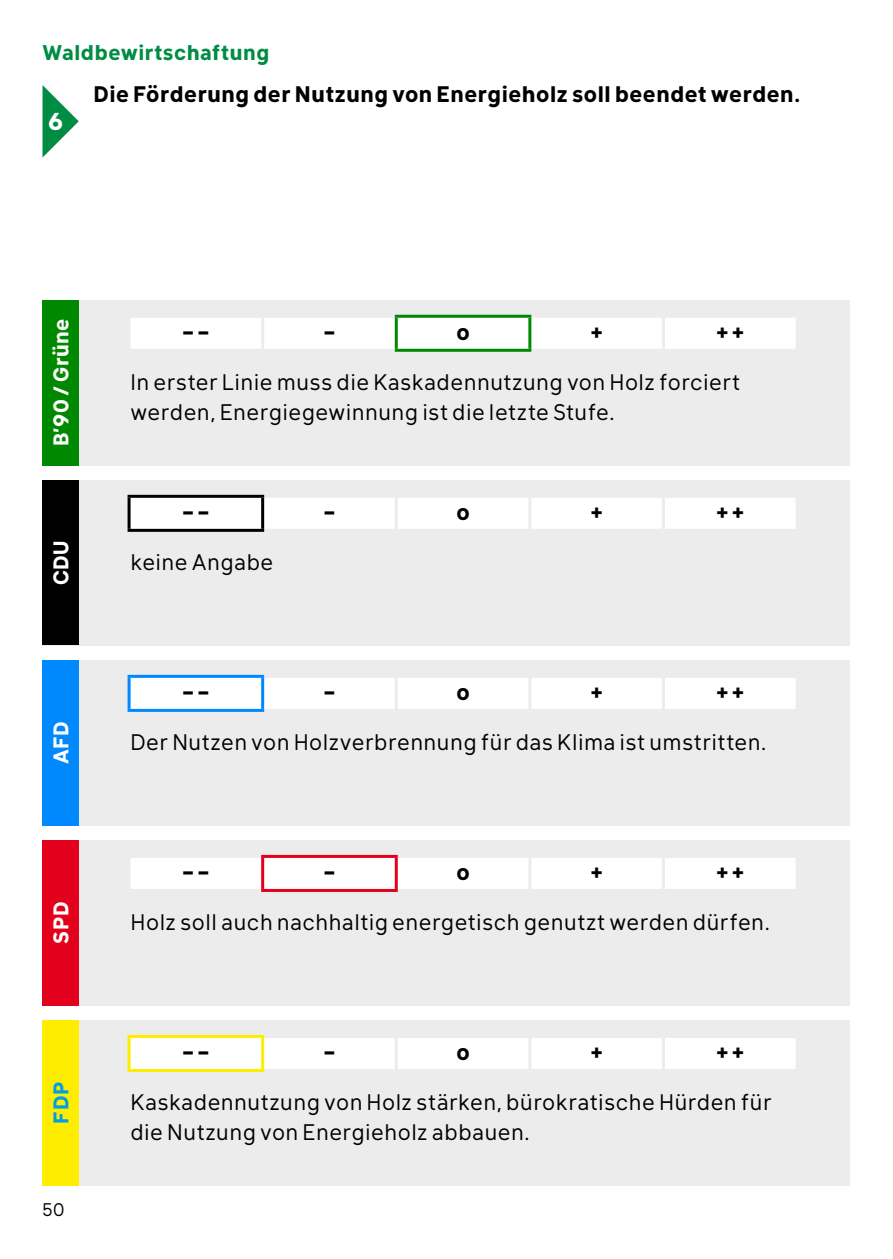
<style>
.page{position:relative;width:893px;height:1259px;background:#fff}
.page>*{position:absolute;margin:0;border:0;box-sizing:border-box;transform-origin:0 0}
.t1{font:700 24px "Klima";color:#fff}
.t2{font:22.2px/30px "Klima";letter-spacing:.025em;color:#000}
.t3{font:700 22.2px "Klima";letter-spacing:.03em;color:#000}
.t4{font:700 21px "Klima";letter-spacing:.02em;color:#fff}
.t5{font:700 21px "Klima";letter-spacing:.03em;color:#008c43}
.t6{font:700 21px "Klima";color:#009ee3}
.t7{font:18px "Klima";color:#000}
</style>
<div class="page">
<div style="left:43px;top:1020px;width:807px;height:165px;background:#ececec"></div>
<div style="left:131px;top:1038px;width:665px;height:31px;background:#fff"></div>
<hr style="left:528px;top:1038px;width:3px;height:31px;background:#ececec">
<hr style="left:662px;top:1038px;width:3px;height:31px;background:#ececec">
<hr style="left:395px;top:1038px;width:3px;height:31px;background:#ececec">
<hr style="left:128px;top:1035px;width:136px;height:3px;background:#ffed00">
<hr style="left:128px;top:1038px;width:3px;height:31px;background:#ffed00">
<hr style="left:261px;top:1038px;width:3px;height:31px;background:#ffed00">
<hr style="left:128px;top:1069px;width:136px;height:3px;background:#ffed00">
<div style="left:43px;top:840px;width:807px;height:165px;background:#ececec"></div>
<div style="left:131px;top:858px;width:665px;height:31px;background:#fff"></div>
<hr style="left:528px;top:858px;width:3px;height:31px;background:#ececec">
<hr style="left:662px;top:858px;width:3px;height:31px;background:#ececec">
<hr style="left:261px;top:855px;width:137px;height:3px;background:#e3001c">
<hr style="left:261px;top:858px;width:3px;height:31px;background:#e3001c">
<hr style="left:395px;top:858px;width:3px;height:31px;background:#e3001c">
<hr style="left:261px;top:889px;width:137px;height:3px;background:#e3001c">
<div style="left:43px;top:660px;width:807px;height:165px;background:#ececec"></div>
<div style="left:131px;top:678px;width:665px;height:31px;background:#fff"></div>
<hr style="left:662px;top:678px;width:3px;height:31px;background:#ececec">
<hr style="left:528px;top:678px;width:3px;height:31px;background:#ececec">
<hr style="left:395px;top:678px;width:3px;height:31px;background:#ececec">
<hr style="left:128px;top:675px;width:136px;height:3px;background:#08f">
<hr style="left:128px;top:678px;width:3px;height:31px;background:#08f">
<hr style="left:261px;top:678px;width:3px;height:31px;background:#08f">
<hr style="left:128px;top:709px;width:136px;height:3px;background:#08f">
<div style="left:43px;top:480px;width:807px;height:165px;background:#ececec"></div>
<div style="left:131px;top:498px;width:665px;height:31px;background:#fff"></div>
<hr style="left:662px;top:498px;width:3px;height:31px;background:#ececec">
<hr style="left:395px;top:498px;width:3px;height:31px;background:#ececec">
<hr style="left:528px;top:498px;width:3px;height:31px;background:#ececec">
<hr style="left:128px;top:495px;width:136px;height:3px;background:#000">
<hr style="left:128px;top:498px;width:3px;height:31px;background:#000">
<hr style="left:261px;top:498px;width:3px;height:31px;background:#000">
<hr style="left:128px;top:529px;width:136px;height:3px;background:#000">
<div style="left:43px;top:300px;width:807px;height:165px;background:#ececec"></div>
<div style="left:131px;top:318px;width:665px;height:31px;background:#fff"></div>
<hr style="left:261px;top:318px;width:3px;height:31px;background:#ececec">
<hr style="left:662px;top:318px;width:3px;height:31px;background:#ececec">
<hr style="left:395px;top:315px;width:136px;height:3px;background:#080">
<hr style="left:395px;top:318px;width:3px;height:31px;background:#080">
<hr style="left:528px;top:318px;width:3px;height:31px;background:#080">
<hr style="left:395px;top:349px;width:136px;height:3px;background:#080">
<svg style="left:43px;top:85px;width:36px;height:72px"></svg>
<div style="left:43px;top:660px;width:36px;height:165px;background:#08f"></div>
<div style="left:43px;top:481px;width:36px;height:164px;background:#000"></div>
<div style="left:43px;top:840px;width:36px;height:165px;background:#e3001c"></div>
<div style="left:43px;top:1020px;width:36px;height:165px;background:#ffed00"></div>
<div style="left:43px;top:300px;width:36px;height:165px;background:#080"></div>
<p class="t5" style="left:43px;top:34px;width:228px">Waldbewirtschaftung</p>
<p class="t1" style="left:48px;top:100px;width:17px">6</p>
<p class="t3" style="left:94px;top:75px;width:708px">Die Förderung der Nutzung von Energieholz soll beendet werden.</p>
<p class="t4" style="left:43px;top:446px;width:129px;rotate:-90deg">B’90 / Grüne</p>
<p class="t4" style="left:43px;top:585px;width:46px;rotate:-90deg">CDU</p>
<p class="t4" style="left:43px;top:764px;width:44px;rotate:-90deg">AFD</p>
<p class="t4" style="left:43px;top:944px;width:45px;rotate:-90deg">SPD</p>
<p class="t6" style="left:43px;top:1124px;width:44px;rotate:-90deg">FDP</p>
<p class="t7" style="left:43px;top:1195px;width:24px">50</p>
<p class="t3" style="left:182px;top:313px;width:30px">––</p>
<p class="t3" style="left:323px;top:313px;width:14px">–</p>
<p class="t3" style="left:456px;top:313px;width:15px">o</p>
<p class="t3" style="left:590px;top:313px;width:15px">+</p>
<p class="t3" style="left:715px;top:313px;width:31px">++</p>
<p class="t2" style="left:131px;top:365px;width:611px">In erster Linie muss die Kaskadennutzung von Holz forciert werden, Energiegewinnung ist die letzte Stufe.</p>
<p class="t3" style="left:182px;top:493px;width:30px">––</p>
<p class="t3" style="left:323px;top:493px;width:14px">–</p>
<p class="t3" style="left:456px;top:493px;width:15px">o</p>
<p class="t3" style="left:590px;top:493px;width:15px">+</p>
<p class="t3" style="left:715px;top:493px;width:31px">++</p>
<p class="t2" style="left:131px;top:545px;width:144px">keine Angabe</p>
<p class="t3" style="left:182px;top:673px;width:30px">––</p>
<p class="t3" style="left:323px;top:673px;width:14px">–</p>
<p class="t3" style="left:456px;top:673px;width:15px">o</p>
<p class="t3" style="left:590px;top:673px;width:15px">+</p>
<p class="t3" style="left:715px;top:673px;width:31px">++</p>
<p class="t2" style="left:131px;top:725px;width:637px">Der Nutzen von Holzverbrennung für das Klima ist umstritten.</p>
<p class="t3" style="left:182px;top:853px;width:30px">––</p>
<p class="t3" style="left:323px;top:853px;width:14px">–</p>
<p class="t3" style="left:456px;top:853px;width:15px">o</p>
<p class="t3" style="left:590px;top:853px;width:15px">+</p>
<p class="t3" style="left:715px;top:853px;width:31px">++</p>
<p class="t2" style="left:131px;top:905px;width:641px">Holz soll auch nachhaltig energetisch genutzt werden dürfen.</p>
<p class="t3" style="left:182px;top:1033px;width:30px">––</p>
<p class="t3" style="left:323px;top:1033px;width:14px">–</p>
<p class="t3" style="left:456px;top:1033px;width:15px">o</p>
<p class="t3" style="left:590px;top:1033px;width:15px">+</p>
<p class="t3" style="left:715px;top:1033px;width:31px">++</p>
<p class="t2" style="left:131px;top:1085px;width:643px">Kaskadennutzung von Holz stärken, bürokratische Hürden für die Nutzung von Energieholz abbauen.</p>
</div>
